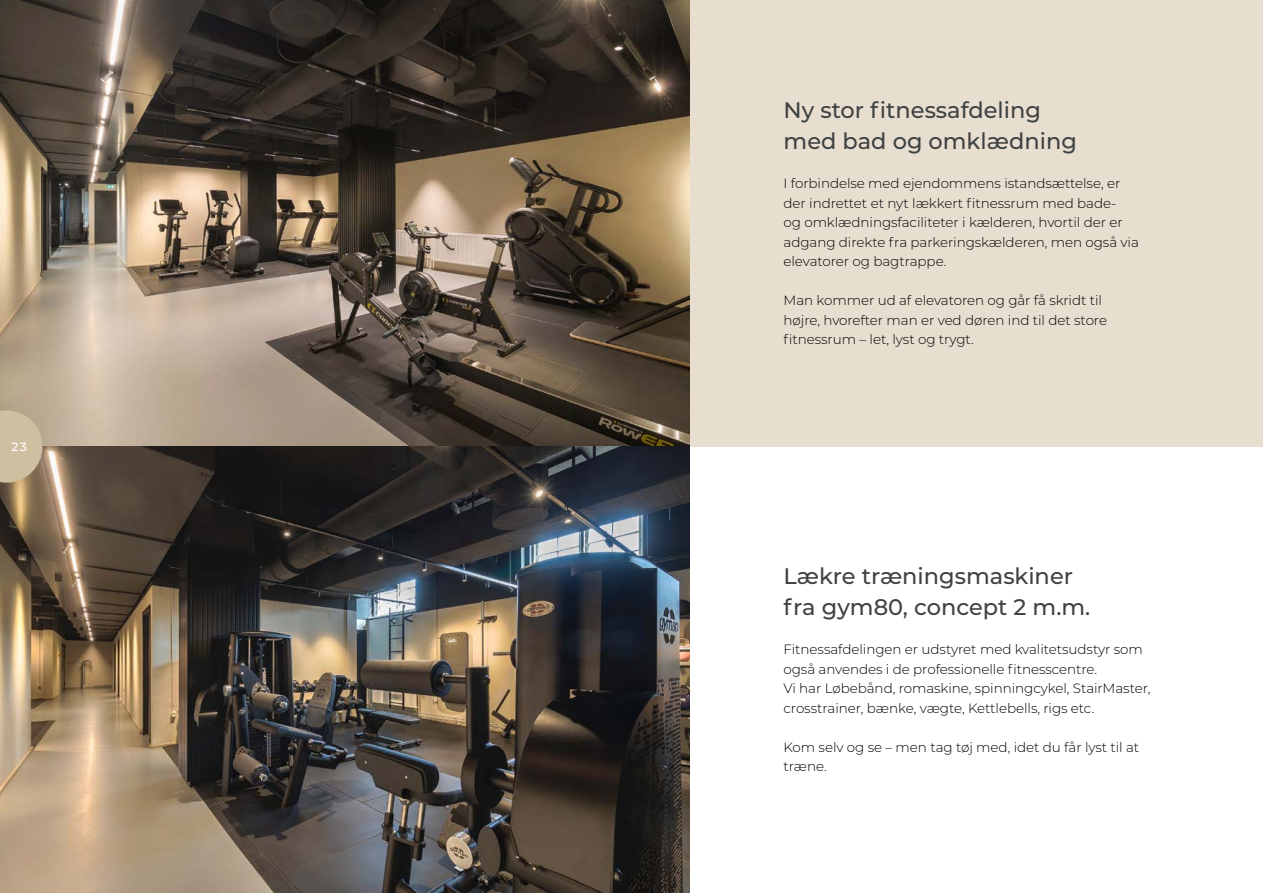
<style>
.page{position:relative;width:1263px;height:893px;background:#fff}
.page>*{position:absolute;margin:0;border:0;box-sizing:border-box;transform-origin:0 0}
.Trompet{font:500 22.5px/31.5px "Montserrat";color:#3f4243}
.Brød{font:300 13.5px/19.5px "Montserrat";letter-spacing:-.005em;color:#000}
.t1{font:500 12px "Montserrat";color:#fff}
</style>
<div class="page">
<div style="left:690px;top:0;width:573px;height:446px;background:#e7decf"></div>
<img style="left:0;top:0;width:690px;height:893px">
<svg style="left:0;top:410px;width:43px;height:73px"></svg>
<p class="t1" style="left:11px;top:438px;width:18px">23</p>
<p class="Trompet" style="left:783px;top:93px;width:295px">Ny stor fitnessafdeling med bad og omklædning</p>
<p class="Brød" style="left:783px;top:173px;width:357px">I forbindelse med ejendommens istandsættelse, er der indrettet et nyt lækkert fitnessrum med bade-<br>og omklædningsfaciliteter i kælderen, hvortil der er adgang direkte fra parkeringskælderen, men også via elevatorer og bagtrappe.</p>
<p class="Brød" style="left:783px;top:290px;width:325px">Man kommer ud af elevatoren og går få skridt til højre, hvorefter man er ved døren ind til det store fitnessrum – let, lyst og trygt.</p>
<p class="Trompet" style="left:783px;top:559px;width:308px">Lækre træningsmaskiner fra gym80, concept 2 m.m.</p>
<p class="Brød" style="left:783px;top:639px;width:368px">Fitnessafdelingen er udstyret med kvalitetsudstyr som også anvendes i de professionelle fitnesscentre.<br>Vi har Løbebånd, romaskine, spinningcykel, StairMaster, crosstrainer, bænke, vægte, Kettlebells, rigs etc.</p>
<p class="Brød" style="left:783px;top:737px;width:357px">Kom selv og se – men tag tøj med, idet du får lyst til at træne.</p>
</div>
